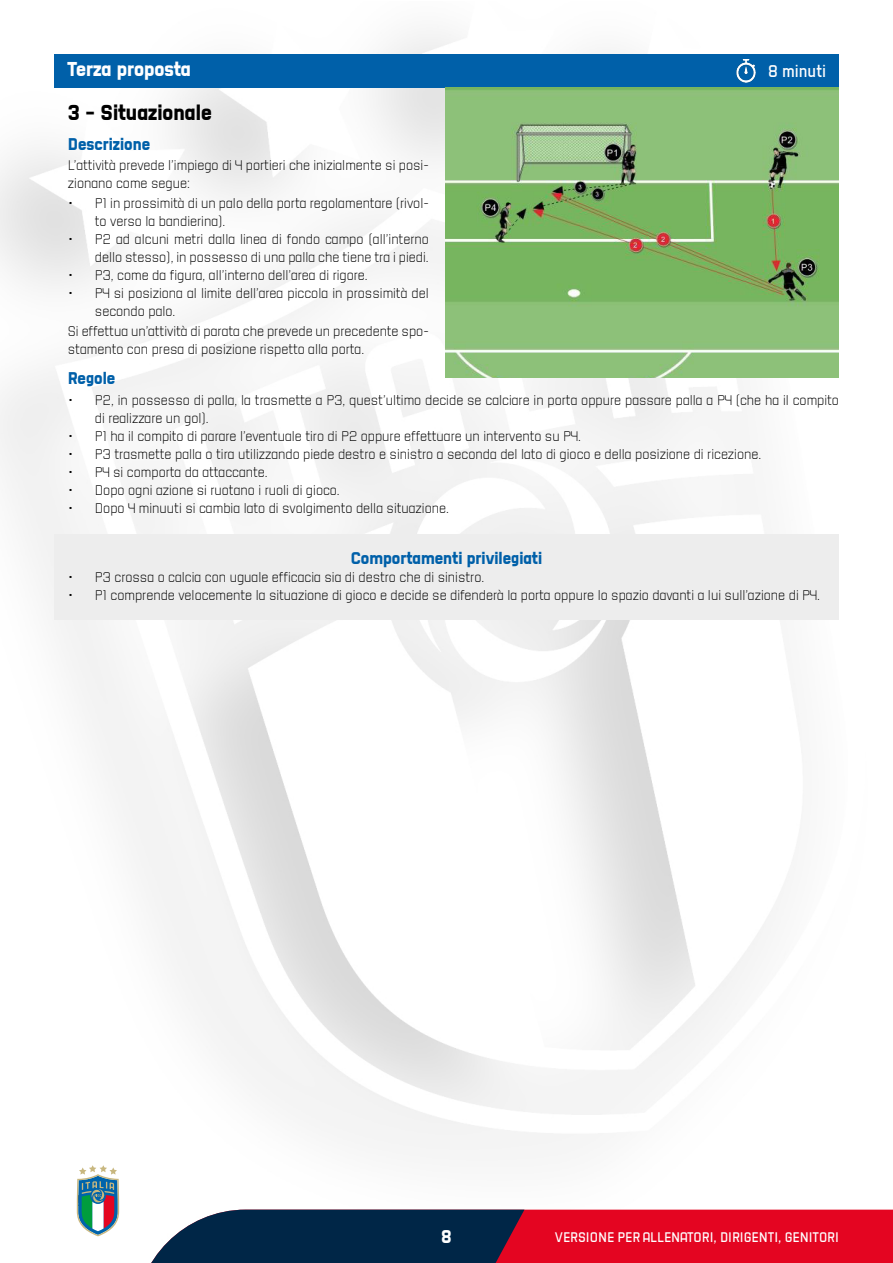
<style>
.page{position:relative;width:893px;height:1263px;background:#fff}
.page>*{position:absolute;margin:0;border:0;box-sizing:border-box;transform-origin:0 0}
.t1{font:21px "FIGC Azzurri Bold";color:#000}
.t2{font:19.5px "FIGC Azzurri Bold";color:#fff}
.t3{font:18px "FIGC Azzurri Bold";color:#fff}
.t4{font:16.5px "FIGC Azzurri Bold";color:#0060a9}
.t5{font:16.5px "FIGC Azzurri Regular";color:#fff}
.t6{font:15.15px "Arial";color:#000}
.t7{font:13.5px/18px "FIGC Azzurri Light";color:#000}
.t8{font:13.5px "FIGC Azzurri Regular";color:#fff}
</style>
<div class="page">
<img style="left:0;top:34px;width:839px;height:1203px">
<svg style="left:77px;top:1165px;width:42px;height:71px"></svg>
<svg style="left:135px;top:1209px;width:758px;height:54px"></svg>
<div style="left:54px;top:54px;width:785px;height:33px;background:#0060a9"></div>
<img style="left:736px;top:59px;width:20px;height:23px">
<div style="left:54px;top:534px;width:785px;height:85px;background:#ededed"></div>
<img style="left:446px;top:87px;width:393px;height:291px">
<h2 class="t2" style="left:67px;top:57px;width:125px">Terza proposta</h2>
<p class="t5" style="left:768px;top:61px;width:59px">8 minuti</p>
<h1 class="t1" style="left:68px;top:100px;width:145px">3 - Situazionale</h1>
<p class="t4" style="left:68px;top:134px;width:84px">Descrizione</p>
<p class="t7" style="left:68px;top:156px;width:362px">L’attività prevede l’impiego di 4 portieri che inizialmente si posi&shy;zionano come segue:</p>
<p class="t7" style="left:95px;top:195px;width:335px;text-indent:-27px">• P1 in prossimità di un palo della porta regolamentare (rivol&shy;to verso la bandierina).</p>
<p class="t7" style="left:68px;top:231px;width:362px;text-align:right">• P2 ad alcuni metri dalla linea di fondo campo (all’interno dello stesso), in possesso di una palla che tiene tra i piedi.</p>
<p class="t7" style="left:68px;top:267px;width:301px">• P3, come da figura, all’interno dell’area di rigore.</p>
<p class="t7" style="left:95px;top:285px;width:335px;text-indent:-27px">• P4 si posiziona al limite dell’area piccola in prossimità del secondo palo.</p>
<p class="t7" style="left:68px;top:323px;width:362px">Si effettua un’attività di parata che prevede un precedente spo&shy;stamento con presa di posizione rispetto alla porta.</p>
<p class="t4" style="left:68px;top:368px;width:49px">Regole</p>
<p class="t7" style="left:95px;top:391px;width:745px;text-indent:-27px">• P2, in possesso di palla, la trasmette a P3, quest’ultimo decide se calciare in porta oppure passare palla a P4 (che ha il compito di realizzare un gol).</p>
<p class="t7" style="left:68px;top:427px;width:514px">• P1 ha il compito di parare l’eventuale tiro di P2 oppure effettuare un intervento su P4.</p>
<p class="t7" style="left:68px;top:445px;width:695px">• P3 trasmette palla o tira utilizzando piede destro e sinistro a seconda del lato di gioco e della posizione di ricezione.</p>
<p class="t7" style="left:68px;top:463px;width:201px">• P4 si comporta da attaccante.</p>
<p class="t7" style="left:68px;top:481px;width:273px">• Dopo ogni azione si ruotano i ruoli di gioco.</p>
<p class="t7" style="left:68px;top:499px;width:382px">• Dopo 4 minuuti si cambia lato di svolgimento della situazione.</p>
<p class="t4" style="left:351px;top:548px;width:193px">Comportamenti privilegiati</p>
<p class="t7" style="left:68px;top:568px;width:418px">• P3 crossa o calcia con uguale efficacia sia di destro che di sinistro.</p>
<p class="t7" style="left:68px;top:586px;width:753px">• P1 comprende velocemente la situazione di gioco e decide se difenderà la porta oppure lo spazio davanti a lui sull’azione di P4.</p>
<p class="t6" style="left:77px;top:1190px;width:6px">!</p>
<h3 class="t3" style="left:441px;top:1226px;width:12px">8</h3>
<p class="t8" style="left:555px;top:1229px;width:286px">VERSIONE PER ALLENATORI, DIRIGENTI, GENITORI</p>
</div>
